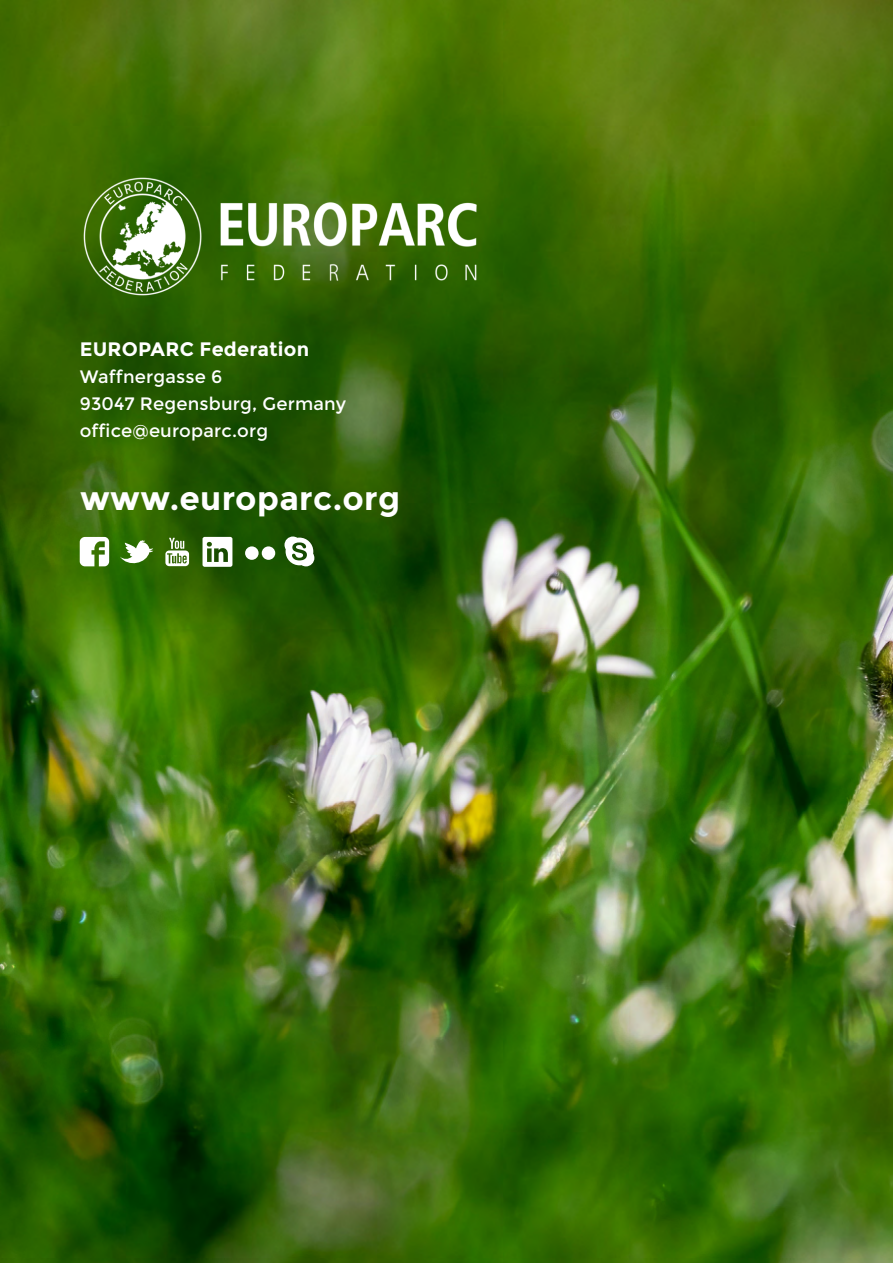
<style>
.page{position:relative;width:893px;height:1263px;background:#fff}
.page>*{position:absolute;margin:0;border:0;box-sizing:border-box;transform-origin:0 0}
.t1{font:700 33px "Montserrat";letter-spacing:.01em;color:#fff}
.t2{font:700 19.5px "Montserrat";letter-spacing:.01em;color:#fff}
.t3{font:18px/27px "Montserrat";letter-spacing:.01em;color:#fff}
</style>
<div class="page">
<img style="left:0;top:0;width:893px;height:1263px">
<img style="left:80px;top:141px;width:404px;height:177px">
<svg style="left:245px;top:546px;width:30px;height:14px"></svg>
<svg style="left:203px;top:537px;width:29px;height:30px"></svg>
<svg style="left:284px;top:536px;width:30px;height:30px"></svg>
<svg style="left:80px;top:537px;width:29px;height:29px"></svg>
<svg style="left:120px;top:540px;width:33px;height:28px"></svg>
<svg style="left:165px;top:538px;width:24px;height:28px"></svg>
<p class="t2" style="left:80px;top:337px;width:231px">EUROPARC Federation</p>
<p class="t3" style="left:80px;top:363px;width:268px">Waffnergasse 6<br>93047 Regensburg, Germany office@europarc.org</p>
<h1 class="t1" style="left:80px;top:478px;width:321px">www.europarc.org</h1>
</div>
